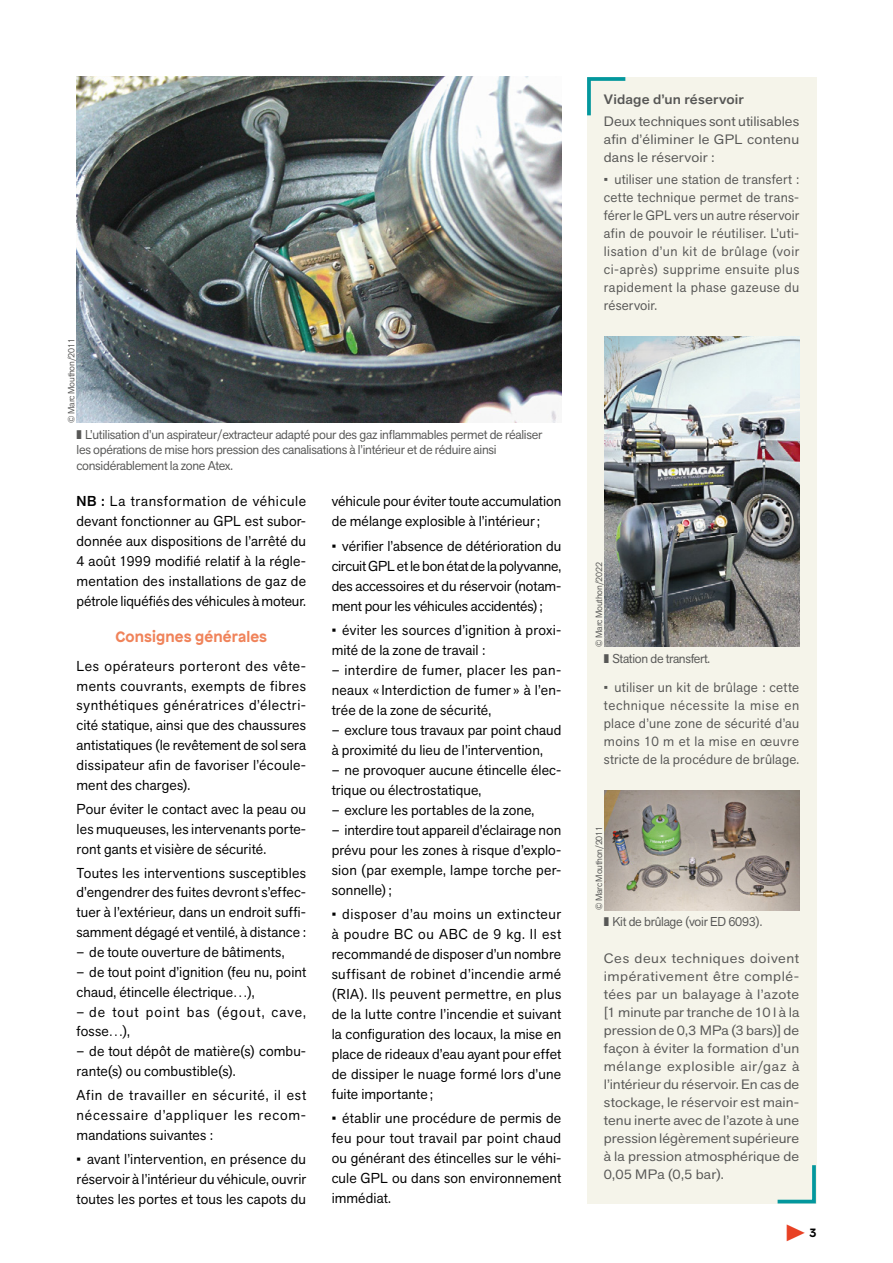
<style>
.page{position:relative;width:893px;height:1263px;background:#fff}
.page>*{position:absolute;margin:0;border:0;box-sizing:border-box;transform-origin:0 0}
.t1{font:700 15px "Patron";letter-spacing:.01em;color:#f0835a}
.t2{font:14.25px/20px "Akzid Grtsk Next";letter-spacing:.01em;color:#000;text-align:justify}
.t3{font:14.25px/19.8px "Akzid Grtsk Next";letter-spacing:.07em;color:#000}
.t4{font:13.5px/18px "Akzid Grtsk Next";letter-spacing:.015em;color:#575756;text-align:justify;scale:1.1 1}
.t5{font:13.5px/18px "Akzid Grtsk Next";letter-spacing:.015em;color:#575756;text-align:justify}
.t6{font:500 13.5px "Akzid Grtsk Next";letter-spacing:.01em;color:#575756;scale:1.1 1}
.t7{font:12.75px/15.8px "Akzid Grtsk Next";letter-spacing:-.02em;color:#575756}
.t8{font:700 12px "Patron";color:#000}
.t9{font:9px "Akzid Grtsk Next";letter-spacing:-.02em;color:#575756}
.s1{font-weight:500}
.s2{color:#e84124}
</style>
<div class="page">
<div style="left:587px;top:77px;width:229px;height:1126px;background:#f5f4ea"></div>
<svg style="left:587px;top:77px;width:39px;height:39px"></svg>
<svg style="left:774px;top:1161px;width:43px;height:43px"></svg>
<img style="left:77px;top:77px;width:484px;height:346px">
<img style="left:604px;top:791px;width:195px;height:119px">
<img style="left:604px;top:337px;width:195px;height:310px">
<p class="t9" style="left:65px;top:423px;width:86px;rotate:-90deg">© Marc Mouthon/2011</p>
<p class="t7" style="left:77px;top:426px;width:467px">❚ L’utilisation d’un aspirateur/extracteur adapté pour des gaz inflammables permet de réaliser les opérations de mise hors pression des canalisations à l’intérieur et de réduire ainsi considérablement la zone Atex.</p>
<p class="t2" style="left:77px;top:491px;width:231px"><span class="s1">NB :</span> La transformation de véhicule devant fonctionner au GPL est subor&shy;donnée aux dispositions de l’arrêté du 4 août 1999 modifié relatif à la régle&shy;mentation des installations de gaz de pétrole liquéfiés des véhicules à moteur.</p>
<p class="t1" style="left:115px;top:625px;width:153px">Consignes générales</p>
<p class="t2" style="left:77px;top:656px;width:231px">Les opérateurs porteront des vête&shy;ments couvrants, exempts de fibres synthétiques génératrices d’électri&shy;cité statique, ainsi que des chaussures antistatiques (le revêtement de sol sera dissipateur afin de favoriser l’écoule&shy;ment des charges).</p>
<p class="t2" style="left:77px;top:799px;width:231px">Pour éviter le contact avec la peau ou les muqueuses, les intervenants porte&shy;ront gants et visière de sécurité.</p>
<p class="t2" style="left:77px;top:863px;width:231px">Toutes les interventions susceptibles d’engendrer des fuites devront s’effec&shy;tuer à l’extérieur, dans un endroit suffi&shy;samment dégagé et ventilé, à distance :</p>
<p class="t2" style="left:77px;top:942px;width:210px">– de toute ouverture de bâtiments,</p>
<p class="t2" style="left:77px;top:962px;width:231px">– de tout point d’ignition (feu nu, point chaud, étincelle électrique…),</p>
<p class="t3" style="left:77px;top:1001px;width:231px">– de tout point bas (égout, cave, fosse…),</p>
<p class="t2" style="left:77px;top:1041px;width:231px">– de tout dépôt de matière(s) combu&shy;rante(s) ou combustible(s).</p>
<p class="t2" style="left:77px;top:1085px;width:231px">Afin de travailler en sécurité, il est nécessaire d’appliquer les recom&shy;mandations suivantes :</p>
<p class="t2" style="left:77px;top:1149px;width:231px">• avant l’intervention, en présence du réservoir à l’intérieur du véhicule, ouvrir toutes les portes et tous les capots du</p>
<p class="t2" style="left:332px;top:491px;width:231px">véhicule pour éviter toute accumulation de mélange explosible à l’intérieur;</p>
<p class="t2" style="left:332px;top:536px;width:231px">• vérifier l’absence de détérioration du circuit GPL et le bon état de la polyvanne, des accessoires et du réservoir (notam&shy;ment pour les véhicules accidentés);</p>
<p class="t2" style="left:332px;top:620px;width:231px">• éviter les sources d’ignition à proxi&shy;mité de la zone de travail :</p>
<p class="t2" style="left:332px;top:660px;width:231px">– interdire de fumer, placer les pan&shy;neaux « Interdiction de fumer » à l’en&shy;trée de la zone de sécurité,</p>
<p class="t2" style="left:332px;top:720px;width:231px">– exclure tous travaux par point chaud à proximité du lieu de l’intervention,</p>
<p class="t2" style="left:332px;top:760px;width:231px">– ne provoquer aucune étincelle élec&shy;trique ou électrostatique,</p>
<p class="t2" style="left:332px;top:800px;width:204px">– exclure les portables de la zone,</p>
<p class="t2" style="left:332px;top:820px;width:231px">– interdire tout appareil d’éclairage non prévu pour les zones à risque d’explo&shy;sion (par exemple, lampe torche per&shy;sonnelle);</p>
<p class="t2" style="left:332px;top:904px;width:231px">• disposer d’au moins un extincteur à poudre BC ou ABC de 9 kg. Il est recommandé de disposer d’un nombre suffisant de robinet d’incendie armé (RIA). Ils peuvent permettre, en plus de la lutte contre l’incendie et suivant la configuration des locaux, la mise en place de rideaux d’eau ayant pour effet de dissiper le nuage formé lors d’une fuite importante;</p>
<p class="t2" style="left:332px;top:1108px;width:231px">• établir une procédure de permis de feu pour tout travail par point chaud ou générant des étincelles sur le véhi&shy;cule GPL ou dans son environnement immédiat.</p>
<p class="t6" style="left:604px;top:90px;width:129px">Vidage d’un réservoir</p>
<p class="t4" style="left:604px;top:112px;width:179px">Deux techniques sont utilisables afin d’éliminer le GPL contenu dans le réservoir :</p>
<p class="t5" style="left:604px;top:170px;width:197px">• utiliser une station de transfert : cette technique permet de trans&shy;férer le GPL vers un autre réservoir afin de pouvoir le réutiliser. L’uti&shy;lisation d’un kit de brûlage (voir ci-après) supprime ensuite plus rapidement la phase gazeuse du réservoir.</p>
<p class="t9" style="left:593px;top:647px;width:86px;rotate:-90deg">© Marc Mouthon/2022</p>
<p class="t7" style="left:604px;top:650px;width:108px">❚ Station de transfert.</p>
<p class="t5" style="left:604px;top:679px;width:197px">• utiliser un kit de brûlage : cette technique nécessite la mise en place d’une zone de sécurité d’au moins 10 m et la mise en œuvre stricte de la procédure de brûlage.</p>
<p class="t9" style="left:593px;top:910px;width:86px;rotate:-90deg">© Marc Mouthon/2011</p>
<p class="t7" style="left:604px;top:914px;width:160px">❚ Kit de brûlage (voir ED 6093).</p>
<p class="t4" style="left:604px;top:949px;width:179px">Ces deux techniques doivent impérativement être complé&shy;tées par un balayage à l’azote [1 minute par tranche de 10 l à la pression de 0,3 MPa (3 bars)] de façon à éviter la formation d’un mélange explosible air/gaz à l’intérieur du réservoir. En cas de stockage, le réservoir est main&shy;tenu inerte avec de l’azote à une pression légèrement supérieure à la pression atmosphérique de 0,05 MPa (0,5 bar).</p>
<p class="t8" style="left:785px;top:1223px;width:33px"><span class="s2">◆</span> 3</p>
</div>
